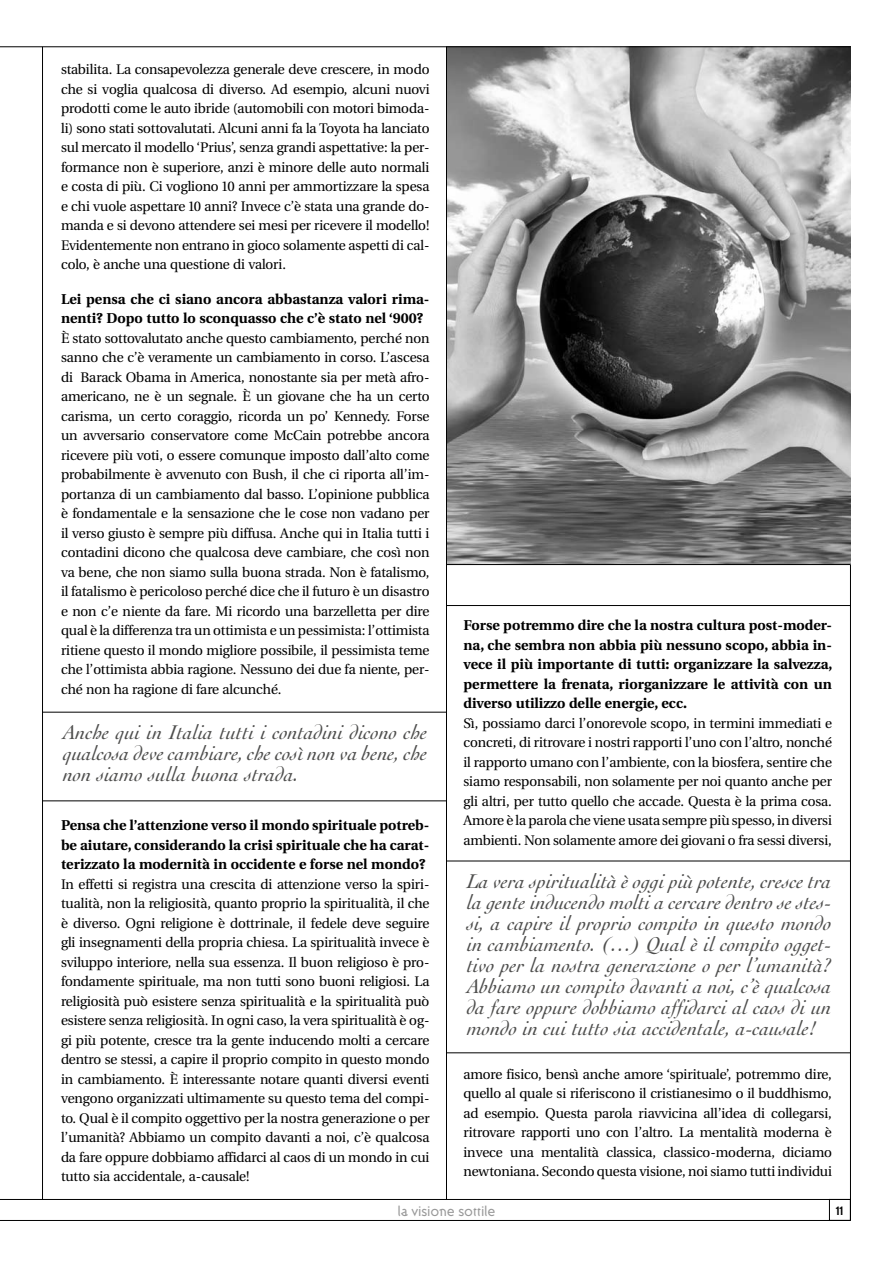
<style>
.page{position:relative;width:893px;height:1263px;background:#fff}
.page>*{position:absolute;margin:0;border:0;box-sizing:border-box;transform-origin:0 0}
.t1{font:italic 21px/21px "Cochin";color:#4e4e4d;text-align:justify}
.t2{font:18px/19.5px "Utopia Headline";letter-spacing:-.005em;color:#000;text-align:justify}
.t3{font:15px "Ottomat";letter-spacing:-.015em;color:#989898}
.t4{font:700 14.25px/19.5px "Utopia";color:#000;text-align:justify}
.t5{font:700 condensed 12.75px "Akzidenz Grotesk BE";color:#000}
</style>
<div class="page">
<hr style="left:850px;top:47px;width:1px;height:1173px;background:#000">
<hr style="left:42px;top:47px;width:1px;height:1152px;background:#000">
<hr style="left:0;top:1220px;width:850px;height:1px;background:#000">
<div style="left:829px;top:1199px;width:22px;height:21px;border:1px solid #000"></div>
<hr style="left:0;top:1199px;width:850px;height:1px;background:#000">
<img style="left:447px;top:48px;width:403px;height:516px">
<hr style="left:446px;top:564px;width:404px;height:1px;background:#000">
<hr style="left:446px;top:605px;width:404px;height:1px;background:#000">
<hr style="left:446px;top:47px;width:1px;height:1152px;background:#000">
<hr style="left:0;top:47px;width:850px;height:1px;background:#000">
<hr style="left:43px;top:801px;width:403px;height:1px;background:#000">
<hr style="left:43px;top:712px;width:403px;height:1px;background:#000">
<hr style="left:446px;top:1052px;width:404px;height:1px;background:#000">
<hr style="left:446px;top:861px;width:404px;height:1px;background:#000">
<p class="t2" style="left:61px;top:60px;width:370px">stabilita. La consapevolezza generale deve crescere, in modo che si voglia qualcosa di diverso. Ad esempio, alcuni nuovi prodotti come le auto ibride (automobili con motori bimoda&shy;li) sono stati sottovalutati. Alcuni anni fa la Toyota ha lanciato sul mercato il modello ‘Prius’, senza grandi aspettative: la per&shy;formance non è superiore, anzi è minore delle auto normali e costa di più. Ci vogliono 10 anni per ammortizzare la spesa e chi vuole aspettare 10 anni? Invece c’è stata una grande do&shy;manda e si devono attendere sei mesi per ricevere il modello!<br>Evidentemente non entrano in gioco solamente aspetti di cal&shy;colo, è anche una questione di valori.</p>
<p class="t4" style="left:61px;top:289px;width:370px">Lei pensa che ci siano ancora abbastanza valori rima&shy;nenti? Dopo tutto lo sconquasso che c’è stato nel ‘900?</p>
<p class="t2" style="left:61px;top:329px;width:370px">È stato sottovalutato anche questo cambiamento, perché non sanno che c’è veramente un cambiamento in corso. L’ascesa di Barack Obama in America, nonostante sia per metà afro&shy;americano, ne è un segnale. È un giovane che ha un certo carisma, un certo coraggio, ricorda un po’ Kennedy. Forse un avversario conservatore come McCain potrebbe ancora ricevere più voti, o essere comunque imposto dall’alto come probabilmente è avvenuto con Bush, il che ci riporta all’im&shy;portanza di un cambiamento dal basso. L’opinione pubblica è fondamentale e la sensazione che le cose non vadano per il verso giusto è sempre più diffusa. Anche qui in Italia tutti i contadini dicono che qualcosa deve cambiare, che così non va bene, che non siamo sulla buona strada. Non è fatalismo, il fatalismo è pericoloso perché dice che il futuro è un disastro e non c’e niente da fare. Mi ricordo una barzelletta per dire qual è la differenza tra un ottimista e un pessimista: l’ottimista ritiene questo il mondo migliore possibile, il pessimista teme che l’ottimista abbia ragione. Nessuno dei due fa niente, per&shy;ché non ha ragione di fare alcunché.</p>
<p class="t4" style="left:463px;top:616px;width:370px">Forse potremmo dire che la nostra cultura post-moder&shy;na, che sembra non abbia più nessuno scopo, abbia in&shy;vece il più importante di tutti: organizzare la salvezza, permettere la frenata, riorganizzare le attività con un diverso utilizzo delle energie, ecc.</p>
<p class="t2" style="left:463px;top:713px;width:370px">Sì, possiamo darci l’onorevole scopo, in termini immediati e concreti, di ritrovare i nostri rapporti l’uno con l’altro, nonché il rapporto umano con l’ambiente, con la biosfera, sentire che siamo responsabili, non solamente per noi quanto anche per gli altri, per tutto quello che accade. Questa è la prima cosa.<br>Amore è la parola che viene usata sempre più spesso, in diversi ambienti. Non solamente amore dei giovani o fra sessi diversi,</p>
<p class="t1" style="left:63px;top:722px;width:366px">Anche qui in Italia tutti i contadini dicono che qualcosa deve cambiare, che così non va bene, che non siamo sulla buona strada.</p>
<p class="t4" style="left:61px;top:816px;width:370px">Pensa che l’attenzione verso il mondo spirituale potreb&shy;be aiutare, considerando la crisi spirituale che ha carat&shy;terizzato la modernità in occidente e forse nel mondo?</p>
<p class="t2" style="left:61px;top:875px;width:370px">In effetti si registra una crescita di attenzione verso la spiri&shy;tualità, non la religiosità, quanto proprio la spiritualità, il che è diverso. Ogni religione è dottrinale, il fedele deve seguire gli insegnamenti della propria chiesa. La spiritualità invece è sviluppo interiore, nella sua essenza. Il buon religioso è pro&shy;fondamente spirituale, ma non tutti sono buoni religiosi. La religiosità può esistere senza spiritualità e la spiritualità può esistere senza religiosità. In ogni caso, la vera spiritualità è og&shy;gi più potente, cresce tra la gente inducendo molti a cercare dentro se stessi, a capire il proprio compito in questo mondo in cambiamento. È interessante notare quanti diversi eventi vengono organizzati ultimamente su questo tema del compi&shy;to. Qual è il compito oggettivo per la nostra generazione o per l’umanità? Abbiamo un compito davanti a noi, c’è qualcosa da fare oppure dobbiamo affidarci al caos di un mondo in cui tutto sia accidentale, a-causale!</p>
<p class="t1" style="left:467px;top:871px;width:366px">La vera spiritualità è oggi più potente, cresce tra la gente inducendo molti a cercare dentro se stes&shy;si, a capire il proprio compito in questo mondo in cambiamento. (…) Qual è il compito ogget&shy;tivo per la nostra generazione o per l’umanità?<br>Abbiamo un compito davanti a noi, c’è qualcosa da fare oppure dobbiamo affidarci al caos di un mondo in cui tutto sia accidentale, a-causale!</p>
<p class="t2" style="left:463px;top:1064px;width:370px">amore fisico, bensì anche amore ‘spirituale’, potremmo dire, quello al quale si riferiscono il cristianesimo o il buddhismo, ad esempio. Questa parola riavvicina all’idea di collegarsi, ritrovare rapporti uno con l’altro. La mentalità moderna è invece una mentalità classica, classico-moderna, diciamo newtoniana. Secondo questa visione, noi siamo tutti individui</p>
<p class="t3" style="left:397px;top:1201px;width:100px">la visione sottile</p>
<p class="t5" style="left:835px;top:1203px;width:10px">11</p>
</div>
